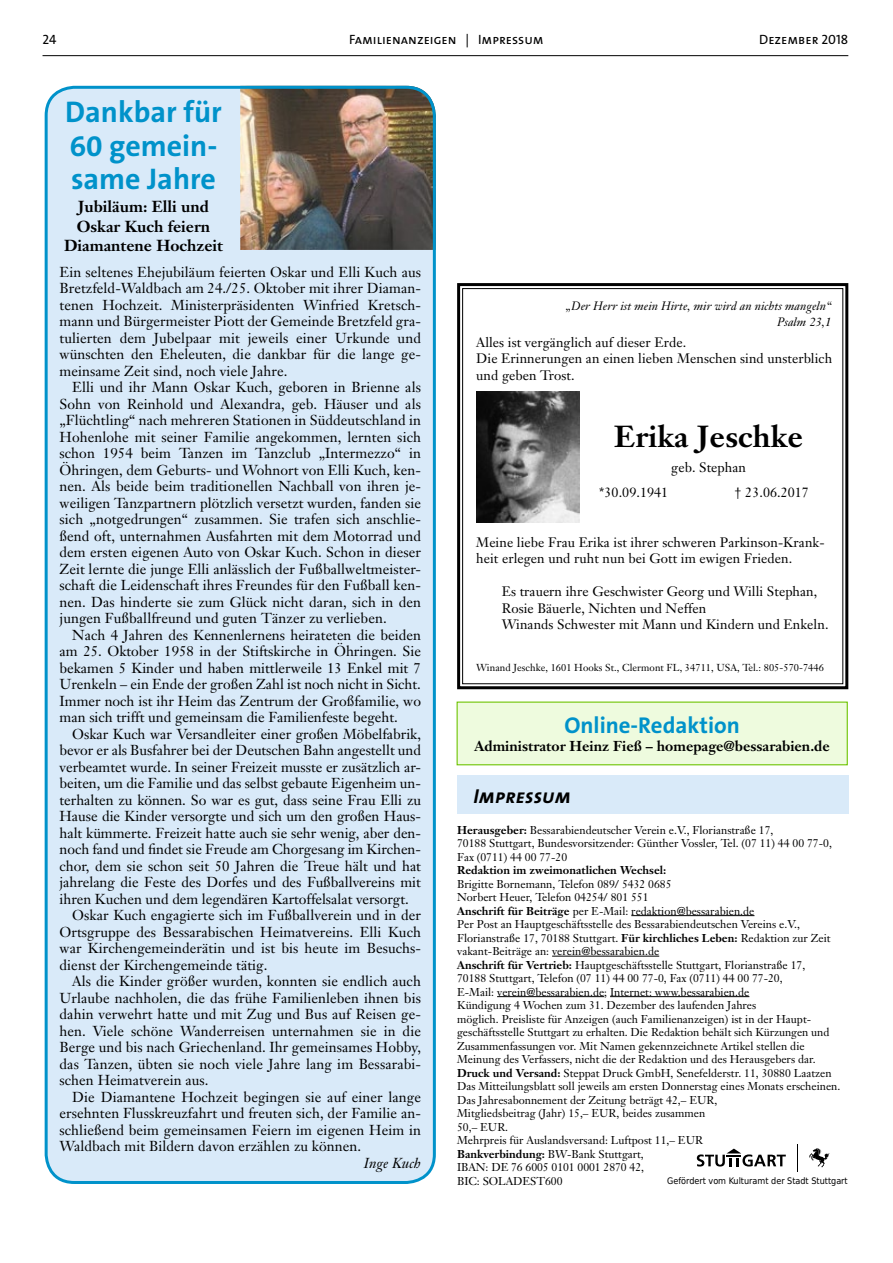
<style>
.page{position:relative;width:893px;height:1263px;background:#fff}
.page>*{position:absolute;margin:0;border:0;box-sizing:border-box;transform-origin:0 0}
.t1{font:700 30px/33px "The Sans B7";color:#0092ca}
.t2{font:700 30px "Janson Text";letter-spacing:.005em;color:#000}
.t3{font:700 22.95px "The Sans B7";color:#0092ca}
.t4{font:italic 20.25px "The Sans Bold Caps";letter-spacing:.005em;color:#000}
.t5{font:700 15.75px/19.5px "Janson Text";color:#000;text-align:center}
.t6{font:14.25px/16.5px "Janson Text";letter-spacing:.005em;color:#000;text-align:justify}
.t7{font:700 14.25px "Janson Text";color:#000}
.t8{font:italic 14.25px "Janson Text";letter-spacing:.005em;color:#000}
.t9{font:13.5px/16.5px "Janson Text";letter-spacing:.005em;color:#000}
.t10{font:13.5px "The Sans Caps";color:#000}
.t11{font:italic 12px/16.5px "Janson Text";letter-spacing:.005em;color:#000;text-align:right}
.t12{font:11.25px/13.5px "Janson Text";color:#000}
.t13{font:700 11.25px "Janson Text";color:#000}
.t14{font:10.05px "Janson Text";letter-spacing:.005em;color:#000}
.t15{font:9px "DejaVu Sans Condensed";color:#000}
.s1{font-weight:700}
</style>
<div class="page">
<hr style="left:43px;top:55px;width:805px;height:1px;background:#000">
<hr style="left:631px;top:915px;width:123px;height:1px;background:#000">
<hr style="left:552px;top:956px;width:107px;height:1px;background:#000">
<hr style="left:497px;top:996px;width:107px;height:1px;background:#000">
<hr style="left:610px;top:996px;width:139px;height:1px;background:#000">
<div style="left:457px;top:775px;width:391px;height:38px;background:#d9eaf9"></div>
<svg style="left:697px;top:1148px;width:89px;height:18px"></svg>
<svg style="left:809px;top:1148px;width:20px;height:19px"></svg>
<svg style="left:797px;top:1144px;width:1px;height:28px"></svg>
<div style="left:457px;top:702px;width:390px;height:63px;background:#eefbde"></div>
<div style="left:457px;top:701px;width:391px;height:64px;border:1px solid #6cc300"></div>
<svg style="left:457px;top:283px;width:392px;height:407px"></svg>
<div style="left:462px;top:288px;width:381px;height:396px;border:1px solid #000"></div>
<img style="left:476px;top:392px;width:104px;height:131px">
<div style="left:46px;top:87px;width:388px;height:1095px;background:#d9eaf9;border-radius:28px"></div>
<img style="left:240px;top:86px;width:194px;height:164px">
<div style="left:45px;top:86px;width:391px;height:1098px;border:3px solid #0092ca;border-radius:28px"></div>
<p class="t10" style="left:43px;top:28px;width:16px">24</p>
<p class="t10" style="left:349px;top:28px;width:196px">Familienanzeigen | Impressum</p>
<p class="t10" style="left:759px;top:28px;width:91px">Dezember 2018</p>
<h1 class="t1" style="left:65px;top:97px;width:158px">Dankbar für<br>60 gemein&shy;same Jahre</h1>
<p class="t5" style="left:64px;top:197px;width:160px">Jubiläum: Elli und<br>Oskar Kuch feiern<br>Diamantene Hochzeit</p>
<p class="t6" style="left:60px;top:263px;width:363px">Ein seltenes Ehejubiläum feierten Oskar und Elli Kuch aus Bretzfeld-Waldbach am 24./25. Oktober mit ihrer Diaman&shy;tenen Hochzeit. Ministerpräsidenten Winfried Kretsch&shy;mann und Bürgermeister Piott der Gemeinde Bretzfeld gra&shy;tulierten dem Jubelpaar mit jeweils einer Urkunde und wünschten den Eheleuten, die dankbar für die lange ge&shy;meinsame Zeit sind, noch viele Jahre.</p>
<p class="t6" style="left:60px;top:379px;width:363px;text-indent:13px">Elli und ihr Mann Oskar Kuch, geboren in Brienne als Sohn von Reinhold und Alexandra, geb. Häuser und als „Flüchtling“ nach mehreren Stationen in Süddeutschland in Hohenlohe mit seiner Familie angekommen, lernten sich schon 1954 beim Tanzen im Tanzclub „Intermezzo“ in Öhringen, dem Geburts- und Wohnort von Elli Kuch, ken&shy;nen. Als beide beim traditionellen Nachball von ihren je&shy;weiligen Tanzpartnern plötzlich versetzt wurden, fanden sie sich „notgedrungen“ zusammen. Sie trafen sich anschlie&shy;ßend oft, unternahmen Ausfahrten mit dem Motorrad und dem ersten eigenen Auto von Oskar Kuch. Schon in dieser Zeit lernte die junge Elli anlässlich der Fußballweltmeister&shy;schaft die Leidenschaft ihres Freundes für den Fußball ken&shy;nen. Das hinderte sie zum Glück nicht daran, sich in den jungen Fußballfreund und guten Tänzer zu verlieben.</p>
<p class="t6" style="left:60px;top:626px;width:363px;text-indent:13px">Nach 4 Jahren des Kennenlernens heirateten die beiden am 25. Oktober 1958 in der Stiftskirche in Öhringen. Sie bekamen 5 Kinder und haben mittlerweile 13 Enkel mit 7<br>Urenkeln – ein Ende der großen Zahl ist noch nicht in Sicht.<br>Immer noch ist ihr Heim das Zentrum der Großfamilie, wo man sich trifft und gemeinsam die Familienfeste begeht.</p>
<p class="t6" style="left:72px;top:725px;width:350px">Oskar Kuch war Versandleiter einer großen Möbelfabrik,</p>
<p class="t6" style="left:60px;top:742px;width:363px">bevor er als Busfahrer bei der Deutschen Bahn angestellt und</p>
<p class="t6" style="left:60px;top:758px;width:363px">verbeamtet wurde. In seiner Freizeit musste er zusätzlich ar-</p>
<p class="t6" style="left:60px;top:775px;width:363px">beiten, um die Familie und das selbst gebaute Eigenheim un-</p>
<p class="t6" style="left:60px;top:791px;width:363px">terhalten zu können. So war es gut, dass seine Frau Elli zu</p>
<p class="t6" style="left:60px;top:808px;width:363px">Hause die Kinder versorgte und sich um den großen Haus-</p>
<p class="t6" style="left:60px;top:824px;width:363px">halt kümmerte. Freizeit hatte auch sie sehr wenig, aber den-</p>
<p class="t6" style="left:60px;top:841px;width:363px">noch fand und findet sie Freude am Chorgesang im Kirchen-</p>
<p class="t6" style="left:60px;top:857px;width:363px">chor, dem sie schon seit 50 Jahren die Treue hält und hat</p>
<p class="t6" style="left:60px;top:874px;width:363px">jahrelang die Feste des Dorfes und des Fußballvereins mit</p>
<p class="t6" style="left:60px;top:890px;width:351px">ihren Kuchen und dem legendären Kartoffelsalat versorgt.</p>
<p class="t6" style="left:72px;top:907px;width:350px">Oskar Kuch engagierte sich im Fußballverein und in der</p>
<p class="t6" style="left:60px;top:923px;width:363px">Ortsgruppe des Bessarabischen Heimatvereins. Elli Kuch</p>
<p class="t6" style="left:60px;top:940px;width:363px">war Kirchengemeinderätin und ist bis heute im Besuchs-</p>
<p class="t6" style="left:60px;top:956px;width:209px">dienst der Kirchengemeinde tätig.</p>
<p class="t6" style="left:72px;top:973px;width:350px">Als die Kinder größer wurden, konnten sie endlich auch</p>
<p class="t6" style="left:60px;top:989px;width:363px">Urlaube nachholen, die das frühe Familienleben ihnen bis</p>
<p class="t6" style="left:60px;top:1006px;width:363px">dahin verwehrt hatte und mit Zug und Bus auf Reisen ge-</p>
<p class="t6" style="left:60px;top:1022px;width:363px">hen. Viele schöne Wanderreisen unternahmen sie in die</p>
<p class="t6" style="left:60px;top:1039px;width:363px">Berge und bis nach Griechenland. Ihr gemeinsames Hobby,</p>
<p class="t6" style="left:60px;top:1055px;width:363px">das Tanzen, übten sie noch viele Jahre lang im Bessarabi-</p>
<p class="t6" style="left:60px;top:1072px;width:151px">schen Heimatverein aus.</p>
<p class="t6" style="left:72px;top:1088px;width:350px">Die Diamantene Hochzeit begingen sie auf einer lange</p>
<p class="t6" style="left:60px;top:1105px;width:363px">ersehnten Flusskreuzfahrt und freuten sich, der Familie an-</p>
<p class="t6" style="left:60px;top:1121px;width:363px">schließend beim gemeinsamen Feiern im eigenen Heim in</p>
<p class="t6" style="left:60px;top:1138px;width:303px">Waldbach mit Bildern davon erzählen zu können.</p>
<p class="t8" style="left:364px;top:1154px;width:59px">Inge Kuch</p>
<p class="t11" style="left:566px;top:298px;width:267px">„Der Herr ist mein Hirte, mir wird an nichts mangeln“<br>Psalm 23,1</p>
<p class="t9" style="left:476px;top:334px;width:357px">Alles ist vergänglich auf dieser Erde.<br>Die Erinnerungen an einen lieben Menschen sind unsterblich und geben Trost.</p>
<h1 class="t2" style="left:614px;top:417px;width:191px">Erika Jeschke</h1>
<p class="t9" style="left:671px;top:459px;width:76px">geb. Stephan</p>
<p class="t9" style="left:599px;top:484px;width:70px">*30.09.1941</p>
<p class="t9" style="left:735px;top:484px;width:76px">† 23.06.2017</p>
<p class="t9" style="left:476px;top:534px;width:350px">Meine liebe Frau Erika ist ihrer schweren Parkinson-Krank&shy;heit erlegen und ruht nun bei Gott im ewigen Frieden.</p>
<p class="t9" style="left:502px;top:583px;width:328px">Es trauern ihre Geschwister Georg und Willi Stephan,<br>Rosie Bäuerle, Nichten und Neffen<br>Winands Schwester mit Mann und Kindern und Enkeln.</p>
<p class="t14" style="left:476px;top:661px;width:349px">Winand Jeschke, 1601 Hooks St., Clermont FL, 34711, USA, Tel.: 805-570-7446</p>
<h2 class="t3" style="left:564px;top:713px;width:177px">Online-Redaktion</h2>
<p class="t7" style="left:475px;top:737px;width:357px">Administrator Heinz Fieß – homepage@bessarabien.de</p>
<h3 class="t4" style="left:473px;top:779px;width:99px">Impressum</h3>
<p class="t12" style="left:457px;top:823px;width:376px"><span class="s1">Herausgeber:</span> Bessarabiendeutscher Verein e.V., Florianstraße 17,<br>70188 Stuttgart, Bundesvorsitzender: Günther Vossler, Tel. (07 11) 44 00 77-0,<br>Fax (0711) 44 00 77-20</p>
<p class="t13" style="left:457px;top:863px;width:211px">Redaktion im zweimonatlichen Wechsel:</p>
<p class="t12" style="left:457px;top:877px;width:385px">Brigitte Bornemann, Telefon 089/ 5432 0685<br>Norbert Heuer, Telefon 04254/ 801 551<br><span class="s1">Anschrift für Beiträge</span> per E-Mail: redaktion@bessarabien.de<br>Per Post an Hauptgeschäftsstelle des Bessarabiendeutschen Vereins e.V., Florianstraße 17, 70188 Stuttgart. <span class="s1">Für kirchliches Leben:</span> Redaktion zur Zeit vakant-Beiträge an: verein@bessarabien.de<br><span class="s1">Anschrift für Vertrieb:</span> Hauptgeschäftsstelle Stuttgart, Florianstraße 17,<br>70188 Stuttgart, Telefon (07 11) 44 00 77-0, Fax (0711) 44 00 77-20,<br>E-Mail: verein@bessarabien.de; Internet: www.bessarabien.de<br>Kündigung 4 Wochen zum 31. Dezember des laufenden Jahres<br>möglich. Preisliste für Anzeigen (auch Familienanzeigen) ist in der Haupt&shy;geschäftsstelle Stuttgart zu erhalten. Die Redaktion behält sich Kürzungen und Zusammenfassungen vor. Mit Namen gekennzeichnete Artikel stellen die Meinung des Verfassers, nicht die der Redaktion und des Herausgebers dar.<br><span class="s1">Druck und Versand:</span> Steppat Druck GmbH, Senefelderstr. 11, 30880 Laatzen Das Mitteilungsblatt soll jeweils am ersten Donnerstag eines Monats erscheinen.<br>Das Jahresabonnement der Zeitung beträgt 42,– EUR,<br>Mitgliedsbeitrag (Jahr) 15,– EUR, beides zusammen<br>50,– EUR.<br>Mehrpreis für Auslandsversand: Luftpost 11,– EUR<br><span class="s1">Bankverbindung:</span> BW-Bank Stuttgart,<br>IBAN: DE 76 6005 0101 0001 2870 42,<br>BIC: SOLADEST600</p>
<p class="t15" style="left:667px;top:1173px;width:182px">Gefördert vom Kulturamt der Stadt Stuttgart</p>
</div>
